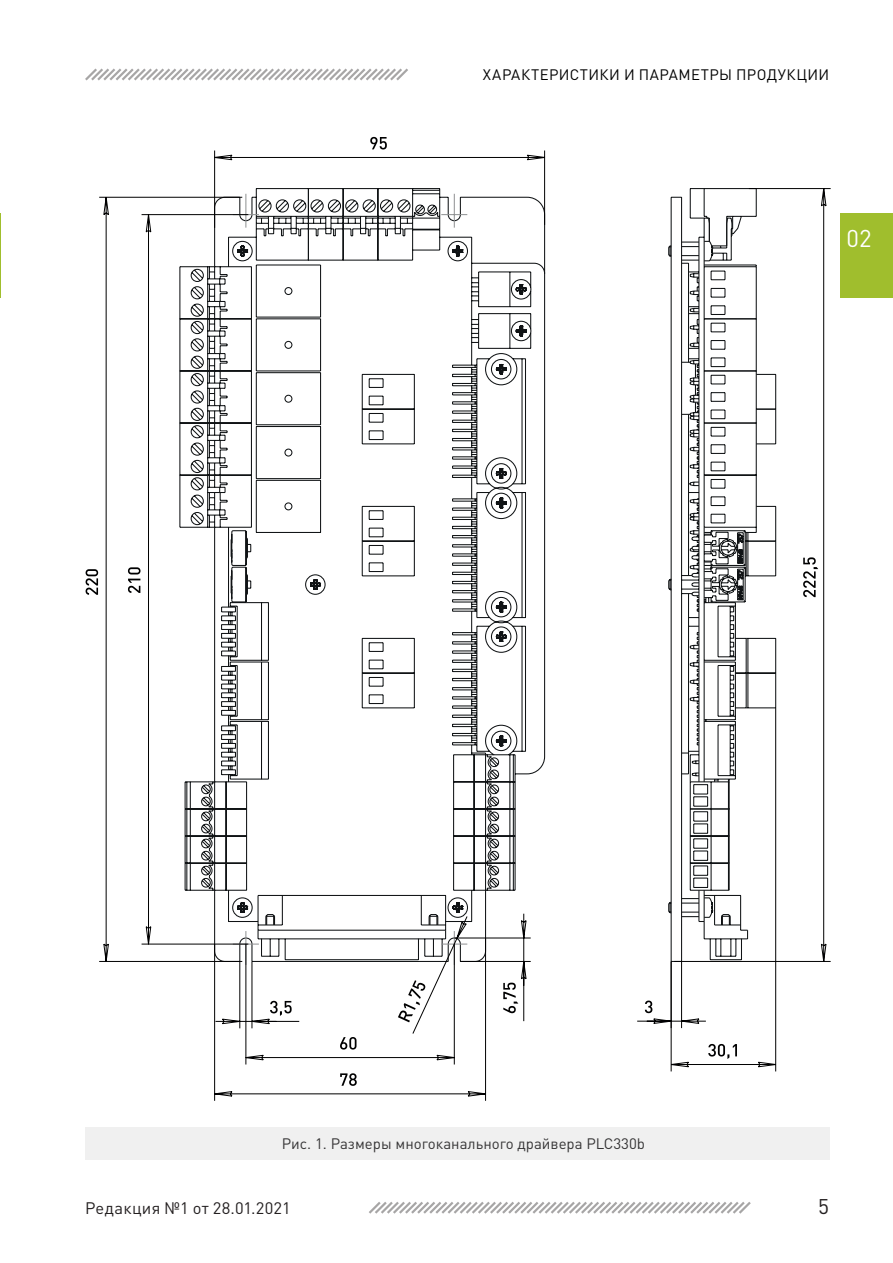
<style>
.page{position:relative;width:893px;height:1263px;background:#fff}
.page>*{position:absolute;margin:0;border:0;box-sizing:border-box;transform-origin:0 0}
.t1{font:24px "DIN Pro";color:#fff}
.t2{font:21px "DIN Pro";color:#231f20}
.t3{font:16.5px "DIN Pro";letter-spacing:.015em;color:#231f20}
.t4{font:15px "DIN Pro";color:#363536}
.t5{font:15px "DIN Pro";color:#000}
</style>
<div class="page">
<svg style="left:369px;top:1202px;width:382px;height:12px"></svg>
<svg style="left:85px;top:68px;width:323px;height:13px"></svg>
<div style="left:841px;top:213px;width:52px;height:85px;background:#a0be2d"></div>
<hr style="left:0;top:213px;width:1px;height:85px;background:#a0be2d">
<svg style="left:179px;top:188px;width:367px;height:725px"></svg>
<svg style="left:243px;top:228px;width:6px;height:685px"></svg>
<svg style="left:214px;top:913px;width:317px;height:188px"></svg>
<svg style="left:99px;top:197px;width:144px;height:765px"></svg>
<svg style="left:86px;top:569px;width:12px;height:26px"></svg>
<svg style="left:214px;top:137px;width:331px;height:91px"></svg>
<svg style="left:668px;top:272px;width:4px;height:435px"></svg>
<svg style="left:674px;top:188px;width:157px;height:774px"></svg>
<svg style="left:803px;top:557px;width:15px;height:40px"></svg>
<svg style="left:637px;top:707px;width:139px;height:365px"></svg>
<div style="left:85px;top:1127px;width:744px;height:33px;background:#f0f0f0"></div>
<p class="t5" style="left:483px;top:65px;width:21px">Характеристики</p>
<p class="t5" style="left:624px;top:65px;width:26px">и параметры</p>
<p class="t5" style="left:736px;top:65px;width:11px">продукции</p>
<p class="t1" style="left:847px;top:222px;width:27px">02</p>
<p class="t4" style="left:282px;top:1133px;width:365px">Рис. 1. Размеры многоканального драйвера PLC330b</p>
<p class="t3" style="left:85px;top:1196px;width:207px">Редакция №1 от 28.01.2021</p>
<h2 class="t2" style="left:818px;top:1192px;width:12px">5</h2>
</div>
